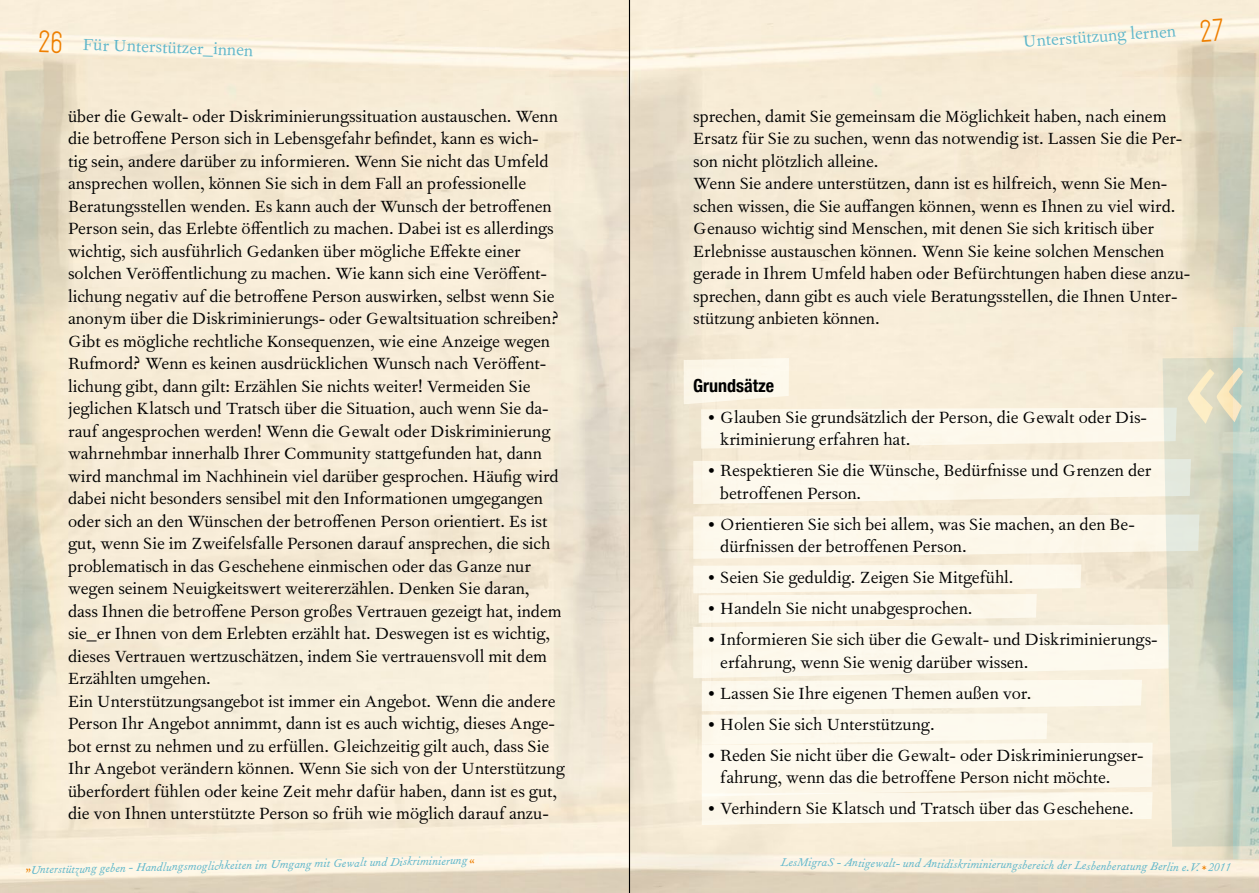
<style>
.page{position:relative;width:1259px;height:893px;background:#fff}
.page>*{position:absolute;margin:0;border:0;box-sizing:border-box;transform-origin:0 0}
.t1{font:19.5px/22.5px "Fournier MT Std";color:#000}
.t2{font:19.5px "Fournier MT Std";color:#5eb6ca}
.t3{font:700 condensed 18px "Helvetica Neue";color:#000}
.t4{font:italic 13.5px "Fournier MT Std";color:#5eb6ca}
.s1{font-style:normal;color:#ee7f00}
.s2{color:#ee7f00}
</style>
<div class="page">
<svg style="left:684px;top:358px;width:478px;height:91px;background:#faf2e1"></svg>
<svg style="left:693px;top:459px;width:469px;height:45px;background:#fbf6e8"></svg>
<svg style="left:693px;top:514px;width:469px;height:311px;background:#fbf5e7"></svg>
<svg style="left:1162px;top:357px;width:71px;height:490px;background:#d9dac7"></svg>
<svg style="left:1233px;top:327px;width:26px;height:532px;background:#bad0c4"></svg>
<svg style="left:1187px;top:367px;width:56px;height:57px;background:#e2ddc2"></svg>
<hr style="left:629px;top:0;width:1px;height:893px;background:#000">
<svg style="left:1200px;top:19px;width:23px;height:23px"></svg>
<svg style="left:39px;top:31px;width:23px;height:22px"></svg>
<p class="t2" style="left:83px;top:31px;width:172px;rotate:2deg">Für Unterstützer_innen</p>
<p class="t2" style="left:1022px;top:28px;width:155px;rotate:-4deg">Unterstützung lernen</p>
<p class="t1" style="left:68px;top:104px;width:498px">über die Gewalt- oder Diskriminierungssituation austauschen. Wenn die betroffene Person sich in Lebensgefahr befindet, kann es wich-<br>tig sein, andere darüber zu informieren. Wenn Sie nicht das Umfeld ansprechen wollen, können Sie sich in dem Fall an professionelle Beratungsstellen wenden. Es kann auch der Wunsch der betroffenen Person sein, das Erlebte öffentlich zu machen. Dabei ist es allerdings wichtig, sich ausführlich Gedanken über mögliche Effekte einer solchen Veröffentlichung zu machen. Wie kann sich eine Veröffent&shy;lichung negativ auf die betroffene Person auswirken, selbst wenn Sie anonym über die Diskriminierungs- oder Gewaltsituation schreiben?<br>Gibt es mögliche rechtliche Konsequenzen, wie eine Anzeige wegen Rufmord? Wenn es keinen ausdrücklichen Wunsch nach Veröffent&shy;lichung gibt, dann gilt: Erzählen Sie nichts weiter! Vermeiden Sie jeglichen Klatsch und Tratsch über die Situation, auch wenn Sie da&shy;rauf angesprochen werden! Wenn die Gewalt oder Diskriminierung wahrnehmbar innerhalb Ihrer Community stattgefunden hat, dann wird manchmal im Nachhinein viel darüber gesprochen. Häufig wird dabei nicht besonders sensibel mit den Informationen umgegangen oder sich an den Wünschen der betroffenen Person orientiert. Es ist gut, wenn Sie im Zweifelsfalle Personen darauf ansprechen, die sich problematisch in das Geschehene einmischen oder das Ganze nur wegen seinem Neuigkeitswert weitererzählen. Denken Sie daran,<br>dass Ihnen die betroffene Person großes Vertrauen gezeigt hat, indem sie_er Ihnen von dem Erlebten erzählt hat. Deswegen ist es wichtig, dieses Vertrauen wertzuschätzen, indem Sie vertrauensvoll mit dem Erzählten umgehen.<br>Ein Unterstützungsangebot ist immer ein Angebot. Wenn die andere Person Ihr Angebot annimmt, dann ist es auch wichtig, dieses Ange&shy;bot ernst zu nehmen und zu erfüllen. Gleichzeitig gilt auch, dass Sie Ihr Angebot verändern können. Wenn Sie sich von der Unterstützung überfordert fühlen oder keine Zeit mehr dafür haben, dann ist es gut, die von Ihnen unterstützte Person so früh wie möglich darauf anzu-</p>
<p class="t1" style="left:693px;top:104px;width:498px">sprechen, damit Sie gemeinsam die Möglichkeit haben, nach einem Ersatz für Sie zu suchen, wenn das notwendig ist. Lassen Sie die Per&shy;son nicht plötzlich alleine.<br>Wenn Sie andere unterstützen, dann ist es hilfreich, wenn Sie Men&shy;schen wissen, die Sie auffangen können, wenn es Ihnen zu viel wird.<br>Genauso wichtig sind Menschen, mit denen Sie sich kritisch über Erlebnisse austauschen können. Wenn Sie keine solchen Menschen gerade in Ihrem Umfeld haben oder Befürchtungen haben diese anzu&shy;sprechen, dann gibt es auch viele Beratungsstellen, die Ihnen Unter&shy;stützung anbieten können.</p>
<p class="t3" style="left:693px;top:374px;width:82px">Grundsätze</p>
<p class="t1" style="left:720px;top:405px;width:428px;text-indent:-12px">• Glauben Sie grundsätzlich der Person, die Gewalt oder Dis&shy;kriminierung erfahren hat.</p>
<p class="t1" style="left:720px;top:459px;width:432px;text-indent:-12px">• Respektieren Sie die Wünsche, Bedürfnisse und Grenzen der betroffenen Person.</p>
<p class="t1" style="left:720px;top:512px;width:416px;text-indent:-12px">• Orientieren Sie sich bei allem, was Sie machen, an den Be&shy;dürfnissen der betroffenen Person.</p>
<p class="t1" style="left:708px;top:566px;width:307px">• Seien Sie geduldig. Zeigen Sie Mitgefühl.</p>
<p class="t1" style="left:708px;top:597px;width:266px">• Handeln Sie nicht unabgesprochen.</p>
<p class="t1" style="left:720px;top:628px;width:439px;text-indent:-12px">• Informieren Sie sich über die Gewalt- und Diskriminierungs&shy;erfahrung, wenn Sie wenig darüber wissen.</p>
<p class="t1" style="left:708px;top:681px;width:325px">• Lassen Sie Ihre eigenen Themen außen vor.</p>
<p class="t1" style="left:708px;top:712px;width:228px">• Holen Sie sich Unterstützung.</p>
<p class="t1" style="left:720px;top:743px;width:425px;text-indent:-12px">• Reden Sie nicht über die Gewalt- oder Diskriminierungser&shy;fahrung, wenn das die betroffene Person nicht möchte.</p>
<p class="t1" style="left:708px;top:797px;width:427px">• Verhindern Sie Klatsch und Tratsch über das Geschehene.</p>
<p class="t4" style="left:25px;top:860px;width:450px;rotate:-1deg"><span class="s1">»</span>Unterstützung geben - Handlungsmoglichkeiten im Umgang mit Gewalt und Diskriminierung <span class="s1">«</span></p>
<p class="t4" style="left:781px;top:852px;width:451px;rotate:1deg">LesMigraS - Antigewalt- und Antidiskriminierungsbereich der Lesbenberatung Berlin e.V. <span class="s2">*</span> 2011</p>
</div>
